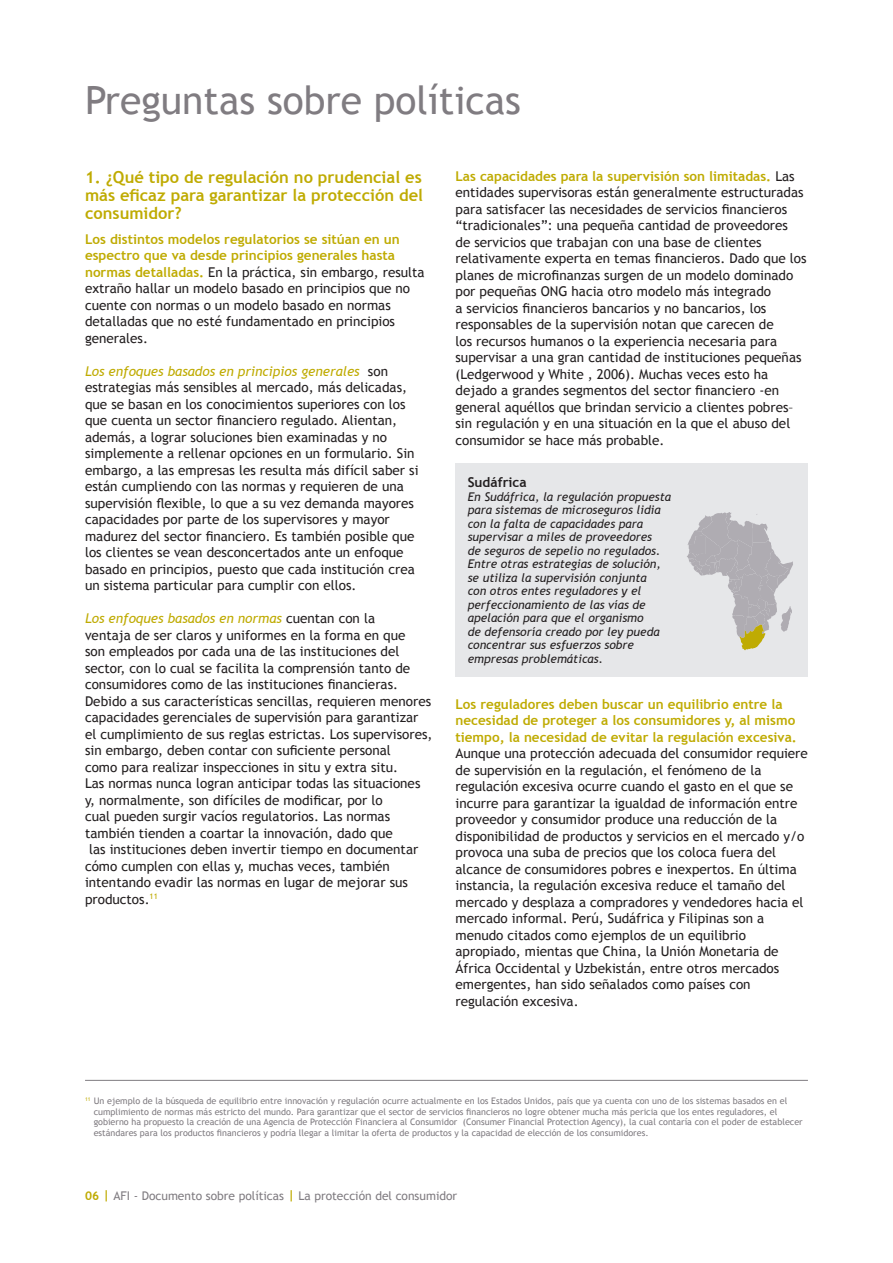
<style>
.page{position:relative;width:893px;height:1263px;background:#fff}
.page>*{position:absolute;margin:0;border:0;box-sizing:border-box;transform-origin:0 0}
.t1{font:39px "Trebuchet MS";color:#807c81}
.t2{font:700 16.5px/18px "Trebuchet MS";color:#bfab02;text-align:justify}
.t3{font:13.5px/16.5px "Trebuchet MS";color:#231f20}
.t4{font:italic 13.5px "Trebuchet MS";color:#bfab02}
.t5{font:700 13.5px "Trebuchet MS";color:#231f20}
.t6{font:italic 12px/13.5px "Trebuchet MS";color:#231f20}
.t7{font:12px "Trebuchet MS";color:#807c81}
.t8{font:9px/10.5px "Trebuchet MS";color:#807c81}
.s1{font-weight:700;color:#bfab02}
.s2{font-style:italic;color:#bfab02}
.s3{font-style:normal;color:#231f20}
</style>
<div class="page">
<hr style="left:85px;top:1080px;width:723px;height:1px;background:#807c81">
<div style="left:455px;top:463px;width:353px;height:214px;background:#e6e7e9"></div>
<svg style="left:687px;top:512px;width:106px;height:138px"></svg>
<p class="t1" style="left:85px;top:77px;width:438px">Preguntas sobre políticas</p>
<p class="t2" style="left:85px;top:168px;width:339px">1. ¿Qué tipo de regulación no prudencial es más eficaz para garantizar la protección del consumidor?</p>
<p class="t3" style="left:85px;top:231px;width:341px"><span class="s1">Los distintos modelos regulatorios se sitúan en un espectro que va desde principios generales hasta normas detalladas.</span> En la práctica, sin embargo, resulta extraño hallar un modelo basado en principios que no cuente con normas o un modelo basado en normas detalladas que no esté fundamentado en principios generales.</p>
<p class="t3" style="left:85px;top:363px;width:324px"><span class="s2">Los enfoques basados en principios generales</span> son estrategias más sensibles al mercado, más delicadas,</p>
<p class="t3" style="left:85px;top:396px;width:322px">que se basan en los conocimientos superiores con los</p>
<p class="t3" style="left:85px;top:412px;width:335px">que cuenta un sector financiero regulado. Alientan, además, a lograr soluciones bien examinadas y no simplemente a rellenar opciones en un formulario. Sin embargo, a las empresas les resulta más difícil saber si están cumpliendo con las normas y requieren de una supervisión flexible, lo que a su vez demanda mayores capacidades por parte de los supervisores y mayor madurez del sector financiero. Es también posible que</p>
<p class="t3" style="left:85px;top:544px;width:331px">los clientes se vean desconcertados ante un enfoque basado en principios, puesto que cada institución crea</p>
<p class="t3" style="left:85px;top:577px;width:273px">un sistema particular para cumplir con ellos.</p>
<p class="t4" style="left:85px;top:611px;width:292px">Los enfoques basados en normas <span class="s3">cuentan con la</span></p>
<p class="t3" style="left:85px;top:627px;width:322px">ventaja de ser claros y uniformes en la forma en que</p>
<p class="t3" style="left:85px;top:643px;width:348px">son empleados por cada una de las instituciones del sector, con lo cual se facilita la comprensión tanto de consumidores como de las instituciones financieras.<br>Debido a sus características sencillas, requieren menores capacidades gerenciales de supervisión para garantizar</p>
<p class="t3" style="left:85px;top:726px;width:349px">el cumplimiento de sus reglas estrictas. Los supervisores, sin embargo, deben contar con suficiente personal</p>
<p class="t3" style="left:85px;top:759px;width:315px">como para realizar inspecciones in situ y extra situ.</p>
<p class="t3" style="left:85px;top:775px;width:337px">Las normas nunca logran anticipar todas las situaciones</p>
<p class="t3" style="left:85px;top:792px;width:299px">y, normalmente, son difíciles de modificar, por lo</p>
<p class="t3" style="left:85px;top:808px;width:307px">cual pueden surgir vacíos regulatorios. Las normas</p>
<p class="t3" style="left:85px;top:825px;width:309px">también tienden a coartar la innovación, dado que</p>
<p class="t3" style="left:85px;top:841px;width:335px;text-indent:4px">las instituciones deben invertir tiempo en documentar cómo cumplen con ellas y, muchas veces, también intentando evadir las normas en lugar de mejorar sus productos.<sup>11</sup></p>
<p class="t3" style="left:455px;top:168px;width:353px"><span class="s1">Las capacidades para la supervisión son limitadas.</span> Las entidades supervisoras están generalmente estructuradas para satisfacer las necesidades de servicios financieros “tradicionales”: una pequeña cantidad de proveedores<br>de servicios que trabajan con una base de clientes relativamente experta en temas financieros. Dado que los planes de microfinanzas surgen de un modelo dominado por pequeñas ONG hacia otro modelo más integrado<br>a servicios financieros bancarios y no bancarios, los responsables de la supervisión notan que carecen de<br>los recursos humanos o la experiencia necesaria para supervisar a una gran cantidad de instituciones pequeñas (Ledgerwood y White , 2006). Muchas veces esto ha dejado a grandes segmentos del sector financiero -en general aquéllos que brindan servicio a clientes pobres– sin regulación y en una situación en la que el abuso del consumidor se hace más probable.</p>
<p class="t5" style="left:468px;top:474px;width:60px">Sudáfrica</p>
<p class="t6" style="left:468px;top:490px;width:205px">En Sudáfrica, la regulación propuesta para sistemas de microseguros lidia con la falta de capacidades para supervisar a miles de proveedores<br>de seguros de sepelio no regulados.<br>Entre otras estrategias de solución, se utiliza la supervisión conjunta<br>con otros entes reguladores y el perfeccionamiento de las vías de apelación para que el organismo<br>de defensoría creado por ley pueda concentrar sus esfuerzos sobre empresas problemáticas.</p>
<p class="t3" style="left:455px;top:696px;width:354px"><span class="s1">Los reguladores deben buscar un equilibrio entre la necesidad de proteger a los consumidores y, al mismo tiempo, la necesidad de evitar la regulación excesiva.<br></span>Aunque una protección adecuada del consumidor requiere de supervisión en la regulación, el fenómeno de la regulación excesiva ocurre cuando el gasto en el que se incurre para garantizar la igualdad de información entre proveedor y consumidor produce una reducción de la disponibilidad de productos y servicios en el mercado y/o provoca una suba de precios que los coloca fuera del alcance de consumidores pobres e inexpertos. En última instancia, la regulación excesiva reduce el tamaño del mercado y desplaza a compradores y vendedores hacia el mercado informal. Perú, Sudáfrica y Filipinas son a menudo citados como ejemplos de un equilibrio apropiado, mientas que China, la Unión Monetaria de África Occidental y Uzbekistán, entre otros mercados emergentes, han sido señalados como países con regulación excesiva.</p>
<p class="t8" style="left:94px;top:1096px;width:711px;text-indent:-9px"><sup>11</sup> Un ejemplo de la búsqueda de equilibrio entre innovación y regulación ocurre actualmente en los Estados Unidos, país que ya cuenta con uno de los sistemas basados en el cumplimiento de normas más estricto del mundo. Para garantizar que el sector de servicios financieros no logre obtener mucha más pericia que los entes reguladores, el gobierno ha propuesto la creación de una Agencia de Protección Financiera al Consumidor (Consumer Financial Protection Agency), la cual contaría con el poder de establecer estándares para los productos financieros y podría llegar a limitar la oferta de productos y la capacidad de elección de los consumidores.</p>
<p class="t7" style="left:85px;top:1189px;width:374px"><span class="s1">06 |</span> AFI - Documento sobre políticas <span class="s1">|</span> La protección del consumidor</p>
</div>
